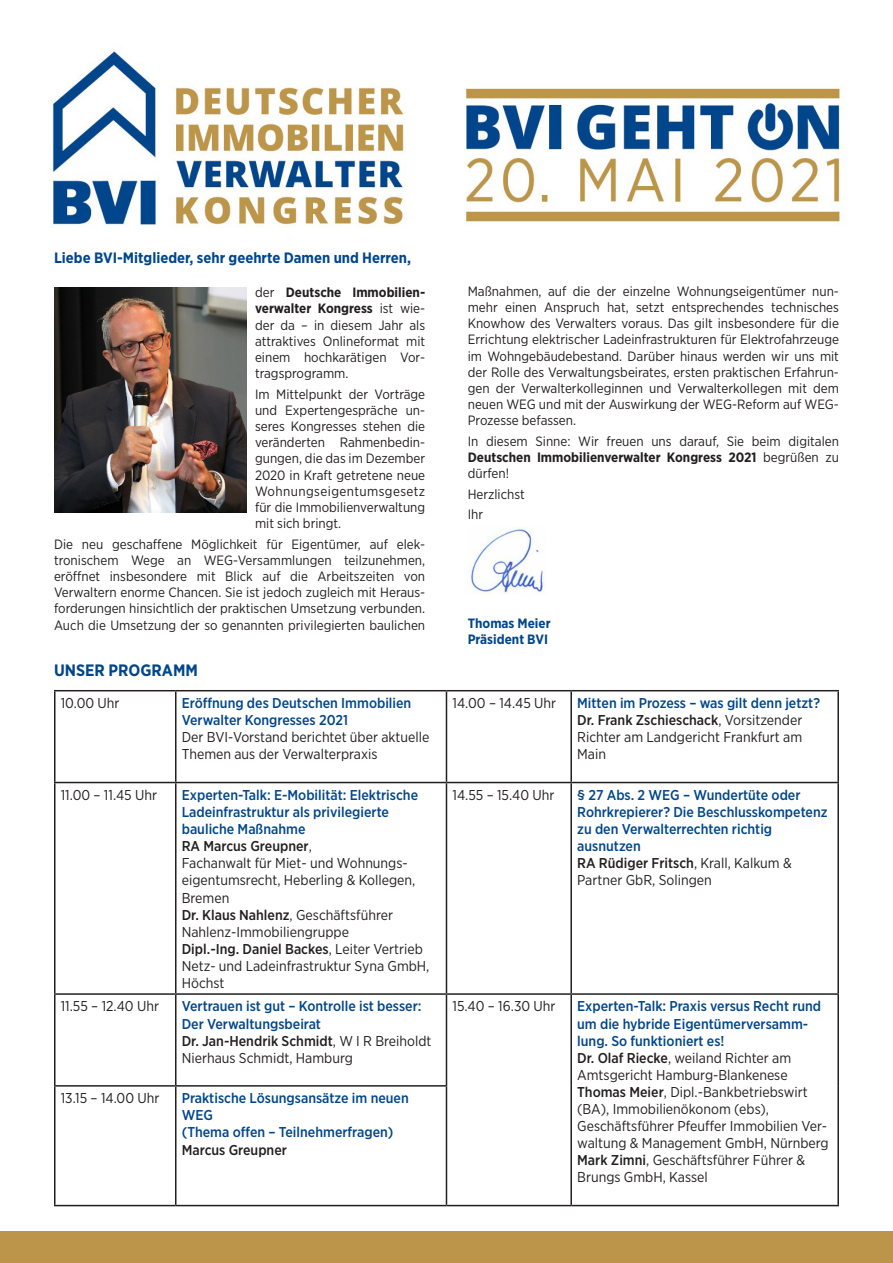
<style>
.page{position:relative;width:893px;height:1263px;background:#fff}
.page>*{position:absolute;margin:0;border:0;box-sizing:border-box;transform-origin:0 0}
.Fließtext{font:700 16.5px "Gotham Narrow";color:#01468c}
.Fließtext-2{font:700 15px "Gotham Narrow";color:#01468c}
.t1{font:14.25px/17.1px "Gotham Narrow";color:#231f20}
.t2{font:500 14.25px/17.1px "Gotham Narrow";color:#01468c}
.t3{font:500 14.25px "Gotham Narrow";color:#231f20}
.Fließtext-3{font:13.5px/16.2px "Gotham Narrow";color:#231f20;text-align:justify}
.Fließtext-4{font:700 13.5px/16.2px "Gotham Narrow";color:#01468c}
.s1{font-weight:700}
.s2{font-weight:400}
.s3{font-weight:500}
</style>
<div class="page">
<img style="left:54px;top:288px;width:193px;height:224px">
<img style="left:52px;top:51px;width:353px;height:177px">
<img style="left:466px;top:88px;width:374px;height:135px">
<img style="left:469px;top:527px;width:77px;height:68px">
<hr style="left:54px;top:690px;width:122px;height:1px;background:#231f20">
<hr style="left:54px;top:691px;width:2px;height:91px;background:#231f20">
<hr style="left:176px;top:690px;width:270px;height:1px;background:#231f20">
<hr style="left:175px;top:691px;width:1px;height:91px;background:#231f20">
<hr style="left:446px;top:690px;width:125px;height:1px;background:#231f20">
<hr style="left:446px;top:691px;width:1px;height:91px;background:#231f20">
<hr style="left:571px;top:690px;width:268px;height:1px;background:#231f20">
<hr style="left:570px;top:691px;width:2px;height:91px;background:#231f20">
<hr style="left:837px;top:691px;width:2px;height:91px;background:#231f20">
<hr style="left:54px;top:782px;width:122px;height:1px;background:#231f20">
<hr style="left:54px;top:783px;width:2px;height:210px;background:#231f20">
<hr style="left:176px;top:782px;width:270px;height:1px;background:#231f20">
<hr style="left:175px;top:783px;width:1px;height:210px;background:#231f20">
<hr style="left:446px;top:782px;width:125px;height:1px;background:#231f20">
<hr style="left:446px;top:783px;width:1px;height:210px;background:#231f20">
<hr style="left:571px;top:782px;width:268px;height:1px;background:#231f20">
<hr style="left:570px;top:783px;width:2px;height:210px;background:#231f20">
<hr style="left:837px;top:783px;width:2px;height:210px;background:#231f20">
<hr style="left:54px;top:993px;width:122px;height:2px;background:#231f20">
<hr style="left:54px;top:995px;width:2px;height:90px;background:#231f20">
<hr style="left:176px;top:993px;width:270px;height:2px;background:#231f20">
<hr style="left:175px;top:995px;width:1px;height:90px;background:#231f20">
<hr style="left:446px;top:993px;width:125px;height:2px;background:#231f20">
<hr style="left:446px;top:995px;width:1px;height:90px;background:#231f20">
<hr style="left:571px;top:993px;width:268px;height:2px;background:#231f20">
<hr style="left:570px;top:995px;width:2px;height:91px;background:#231f20">
<hr style="left:837px;top:995px;width:2px;height:91px;background:#231f20">
<hr style="left:54px;top:1085px;width:122px;height:1px;background:#231f20">
<hr style="left:54px;top:1086px;width:2px;height:119px;background:#231f20">
<hr style="left:176px;top:1085px;width:271px;height:1px;background:#231f20">
<hr style="left:175px;top:1086px;width:1px;height:119px;background:#231f20">
<hr style="left:446px;top:1086px;width:1px;height:119px;background:#231f20">
<hr style="left:570px;top:1086px;width:2px;height:119px;background:#231f20">
<hr style="left:837px;top:1086px;width:2px;height:119px;background:#231f20">
<hr style="left:54px;top:1205px;width:122px;height:1px;background:#231f20">
<hr style="left:176px;top:1205px;width:270px;height:1px;background:#231f20">
<hr style="left:446px;top:1205px;width:125px;height:1px;background:#231f20">
<hr style="left:571px;top:1205px;width:268px;height:1px;background:#231f20">
<div style="left:0;top:1231px;width:893px;height:32px;background:#bc954b"></div>
<p class="Fließtext-2" style="left:54px;top:248px;width:359px">Liebe BVI-Mitglieder, sehr geehrte Damen und Herren,</p>
<p class="Fließtext-3" style="left:255px;top:284px;width:172px">der <span class="s1">Deutsche Immobilien&shy;verwalter Kongress</span> ist wie&shy;der da – in diesem Jahr als attraktives Onlineformat mit einem hochkarätigen Vor&shy;tragsprogramm.</p>
<p class="Fließtext-3" style="left:255px;top:385px;width:172px">Im Mittelpunkt der Vorträge und Expertengespräche un&shy;seres Kongresses stehen die veränderten Rahmenbedin&shy;gungen, die das im Dezember 2020 in Kraft getretene neue Wohnungseigentumsgesetz für die Immobilienverwaltung mit sich bringt.</p>
<p class="Fließtext-3" style="left:54px;top:535px;width:373px">Die neu geschaffene Möglichkeit für Eigentümer, auf elek&shy;tronischem Wege an WEG-Versammlungen teilzunehmen, eröffnet insbesondere mit Blick auf die Arbeitszeiten von Verwaltern enorme Chancen. Sie ist jedoch zugleich mit Heraus&shy;forderungen hinsichtlich der praktischen Umsetzung verbunden.<br>Auch die Umsetzung der so genannten privilegierten baulichen</p>
<p class="Fließtext" style="left:54px;top:659px;width:145px">UNSER PROGRAMM</p>
<p class="t1" style="left:61px;top:694px;width:60px">10.00 Uhr</p>
<p class="t2" style="left:182px;top:694px;width:231px">Eröffnung des Deutschen Immobilien<br>Verwalter Kongresses 2021</p>
<p class="t1" style="left:182px;top:728px;width:249px">Der BVI-Vorstand berichtet über aktuelle<br>Themen aus der Verwalterpraxis</p>
<p class="t1" style="left:61px;top:786px;width:98px">11.00 – 11.45 Uhr</p>
<p class="t2" style="left:182px;top:786px;width:238px">Experten-Talk: E-Mobilität: Elektrische<br>Ladeinfrastruktur als privilegierte bauliche Maßnahme</p>
<p class="t3" style="left:182px;top:837px;width:132px">RA Marcus Greupner<span class="s2">,</span></p>
<p class="t1" style="left:182px;top:854px;width:249px">Fachanwalt für Miet- und Wohnungs&shy;eigentumsrecht, Heberling &amp; Kollegen,<br>Bremen<br><span class="s3">Dr. Klaus Nahlenz</span>, Geschäftsführer<br>Nahlenz-Immobiliengruppe<br><span class="s3">Dipl.-Ing. Daniel Backes</span>, Leiter Vertrieb<br>Netz- und Ladeinfrastruktur Syna GmbH,<br>Höchst</p>
<p class="t1" style="left:61px;top:997px;width:100px">11.55 – 12.40 Uhr</p>
<p class="t2" style="left:182px;top:998px;width:241px">Vertrauen ist gut – Kontrolle ist besser:<br>Der Verwaltungsbeirat</p>
<p class="t1" style="left:182px;top:1032px;width:251px"><span class="s3">Dr. Jan-Hendrik Schmidt</span>, W I R Breiholdt<br>Nierhaus Schmidt, Hamburg</p>
<p class="t1" style="left:61px;top:1089px;width:100px">13.15 – 14.00 Uhr</p>
<p class="t2" style="left:182px;top:1089px;width:229px">Praktische Lösungsansätze im neuen<br>WEG<br>(Thema offen – Teilnehmerfragen)</p>
<p class="t3" style="left:182px;top:1140px;width:107px">Marcus Greupner</p>
<p class="Fließtext-3" style="left:468px;top:283px;width:373px">Maßnahmen, auf die der einzelne Wohnungseigentümer nun&shy;mehr einen Anspruch hat, setzt entsprechendes technisches Knowhow des Verwalters voraus. Das gilt insbesondere für die Errichtung elektrischer Ladeinfrastrukturen für Elektrofahrzeuge im Wohngebäudebestand. Darüber hinaus werden wir uns mit der Rolle des Verwaltungsbeirates, ersten praktischen Erfahrun&shy;gen der Verwalterkolleginnen und Verwalterkollegen mit dem neuen WEG und mit der Auswirkung der WEG-Reform auf WEG-Prozesse befassen.</p>
<p class="Fließtext-3" style="left:468px;top:433px;width:373px">In diesem Sinne: Wir freuen uns darauf, Sie beim digitalen <span class="s1">Deutschen Immobilienverwalter Kongress 2021</span> begrüßen zu dürfen!</p>
<p class="Fließtext-3" style="left:468px;top:485px;width:59px">Herzlichst</p>
<p class="Fließtext-3" style="left:468px;top:506px;width:17px">Ihr</p>
<p class="Fließtext-4" style="left:468px;top:615px;width:84px">Thomas Meier<br>Präsident BVI</p>
<p class="t1" style="left:452px;top:694px;width:105px">14.00 – 14.45 Uhr</p>
<p class="t2" style="left:577px;top:694px;width:244px">Mitten im Prozess – was gilt denn jetzt?</p>
<p class="t1" style="left:577px;top:711px;width:227px;text-align:justify"><span class="s3">Dr. Frank Zschieschack</span>, Vorsitzender Richter am Landgericht Frankfurt am Main</p>
<p class="t1" style="left:452px;top:786px;width:104px">14.55 – 15.40 Uhr</p>
<p class="t2" style="left:577px;top:786px;width:252px">§ 27 Abs. 2 WEG – Wundertüte oder<br>Rohrkrepierer? Die Beschlusskompetenz zu den Verwalterrechten richtig ausnutzen</p>
<p class="t1" style="left:577px;top:854px;width:216px"><span class="s3">RA Rüdiger Fritsch</span>, Krall, Kalkum &amp;<br>Partner GbR, Solingen</p>
<p class="t1" style="left:452px;top:997px;width:105px">15.40 – 16.30 Uhr</p>
<p class="t2" style="left:577px;top:998px;width:245px">Experten-Talk: Praxis versus Recht rund um die hybride Eigentümerversamm&shy;lung. So funktioniert es!</p>
<p class="t1" style="left:577px;top:1049px;width:215px"><span class="s3">Dr. Olaf Riecke</span>, weiland Richter am<br>Amtsgericht Hamburg-Blankenese</p>
<p class="t1" style="left:577px;top:1083px;width:253px"><span class="s3">Thomas Meier</span>, Dipl.-Bankbetriebswirt (BA), Immobilienökonom (ebs), Geschäftsführer Pfeuffer Immobilien Ver&shy;waltung &amp; Management GmbH, Nürnberg</p>
<p class="t1" style="left:577px;top:1151px;width:229px"><span class="s3">Mark Zimni</span>, Geschäftsführer Führer &amp;<br>Brungs GmbH, Kassel</p>
</div>
